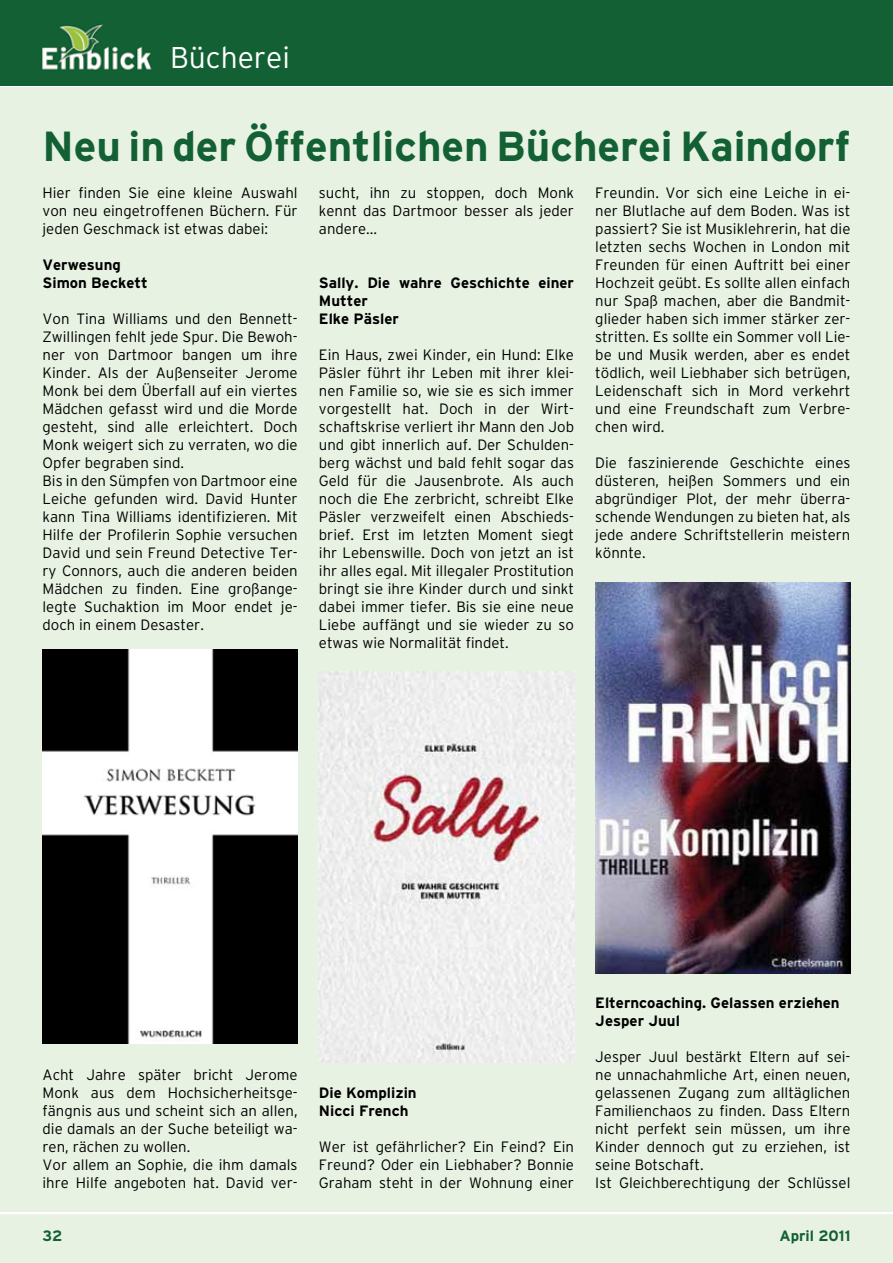
<style>
.page{position:relative;width:893px;height:1263px;background:#fff}
.page>*{position:absolute;margin:0;border:0;box-sizing:border-box;transform-origin:0 0}
.t1{font:700 42px "Interstate";color:#126034}
.t2{font:300 30px "Interstate";color:#fff}
.t3{font:300 15px/18px "Interstate";color:#000;text-align:justify}
.t4{font:700 15px/18px "Interstate";color:#000}
.t5{font:700 15px "Interstate";color:#126034}
</style>
<div class="page">
<div style="left:0;top:87px;width:893px;height:1176px;background:#e8f2e2"></div>
<hr style="left:0;top:1212px;width:893px;height:2px;background:#fff">
<div style="left:0;top:0;width:893px;height:85px;background:#136034"></div>
<img style="left:43px;top:649px;width:255px;height:395px">
<img style="left:319px;top:671px;width:255px;height:391px">
<img style="left:595px;top:582px;width:255px;height:391px">
<h2 class="t2" style="left:170px;top:41px;width:121px">Bücherei</h2>
<h1 class="t1" style="left:43px;top:123px;width:809px">Neu in der Öffentlichen Bücherei Kaindorf</h1>
<p class="t3" style="left:43px;top:183px;width:257px">Hier finden Sie eine kleine Auswahl von neu eingetroffenen Büchern. Für jeden Geschmack ist etwas dabei:</p>
<p class="t4" style="left:43px;top:255px;width:107px">Verwesung<br>Simon Beckett</p>
<p class="t3" style="left:43px;top:309px;width:257px;text-align:left">Von Tina Williams und den Bennett-Zwillingen fehlt jede Spur. Die Bewoh&shy;ner von Dartmoor bangen um ihre Kinder. Als der Außenseiter Jerome Monk bei dem Überfall auf ein viertes Mädchen gefasst wird und die Morde gesteht, sind alle erleichtert. Doch Monk weigert sich zu verraten, wo die Opfer begraben sind.<br>Bis in den Sümpfen von Dartmoor eine Leiche gefunden wird. David Hunter kann Tina Williams identifizieren. Mit Hilfe der Profilerin Sophie versuchen David und sein Freund Detective Ter&shy;ry Connors, auch die anderen beiden Mädchen zu finden. Eine großange&shy;legte Suchaktion im Moor endet je&shy;doch in einem Desaster.</p>
<p class="t3" style="left:319px;top:183px;width:257px">sucht, ihn zu stoppen, doch Monk kennt das Dartmoor besser als jeder andere...</p>
<p class="t4" style="left:319px;top:273px;width:257px">Sally. Die wahre Geschichte einer<br>Mutter<br>Elke Päsler</p>
<p class="t3" style="left:319px;top:345px;width:257px">Ein Haus, zwei Kinder, ein Hund: Elke Päsler führt ihr Leben mit ihrer klei&shy;nen Familie so, wie sie es sich immer vorgestellt hat. Doch in der Wirt&shy;schaftskrise verliert ihr Mann den Job und gibt innerlich auf. Der Schulden&shy;berg wächst und bald fehlt sogar das Geld für die Jausenbrote. Als auch noch die Ehe zerbricht, schreibt Elke Päsler verzweifelt einen Abschieds&shy;brief. Erst im letzten Moment siegt ihr Lebenswille. Doch von jetzt an ist ihr alles egal. Mit illegaler Prostitution bringt sie ihre Kinder durch und sinkt dabei immer tiefer. Bis sie eine neue Liebe auffängt und sie wieder zu so etwas wie Normalität findet.</p>
<p class="t3" style="left:595px;top:183px;width:257px">Freundin. Vor sich eine Leiche in ei&shy;ner Blutlache auf dem Boden. Was ist passiert? Sie ist Musiklehrerin, hat die letzten sechs Wochen in London mit Freunden für einen Auftritt bei einer Hochzeit geübt. Es sollte allen einfach nur Spaß machen, aber die Bandmit&shy;glieder haben sich immer stärker zer&shy;stritten. Es sollte ein Sommer voll Lie&shy;be und Musik werden, aber es endet tödlich, weil Liebhaber sich betrügen, Leidenschaft sich in Mord verkehrt und eine Freundschaft zum Verbre&shy;chen wird.</p>
<p class="t3" style="left:595px;top:453px;width:257px">Die faszinierende Geschichte eines düsteren, heißen Sommers und ein abgründiger Plot, der mehr überra&shy;schende Wendungen zu bieten hat, als jede andere Schriftstellerin meistern könnte.</p>
<p class="t3" style="left:43px;top:1065px;width:257px;text-align:left">Acht Jahre später bricht Jerome Monk aus dem Hochsicherheitsge&shy;fängnis aus und scheint sich an allen, die damals an der Suche beteiligt wa&shy;ren, rächen zu wollen.<br>Vor allem an Sophie, die ihm damals ihre Hilfe angeboten hat. David ver-</p>
<p class="t4" style="left:319px;top:1083px;width:99px">Die Komplizin<br>Nicci French</p>
<p class="t3" style="left:319px;top:1137px;width:257px">Wer ist gefährlicher? Ein Feind? Ein Freund? Oder ein Liebhaber? Bonnie Graham steht in der Wohnung einer</p>
<p class="t4" style="left:595px;top:993px;width:246px">Elterncoaching. Gelassen erziehen<br>Jesper Juul</p>
<p class="t3" style="left:595px;top:1047px;width:257px;text-align:left">Jesper Juul bestärkt Eltern auf sei&shy;ne unnachahmliche Art, einen neuen, gelassenen Zugang zum alltäglichen Familienchaos zu finden. Dass Eltern nicht perfekt sein müssen, um ihre Kinder dennoch gut zu erziehen, ist seine Botschaft.<br>Ist Gleichberechtigung der Schlüssel</p>
<p class="t5" style="left:43px;top:1227px;width:21px">32</p>
<p class="t5" style="left:779px;top:1227px;width:73px">April 2011</p>
</div>
